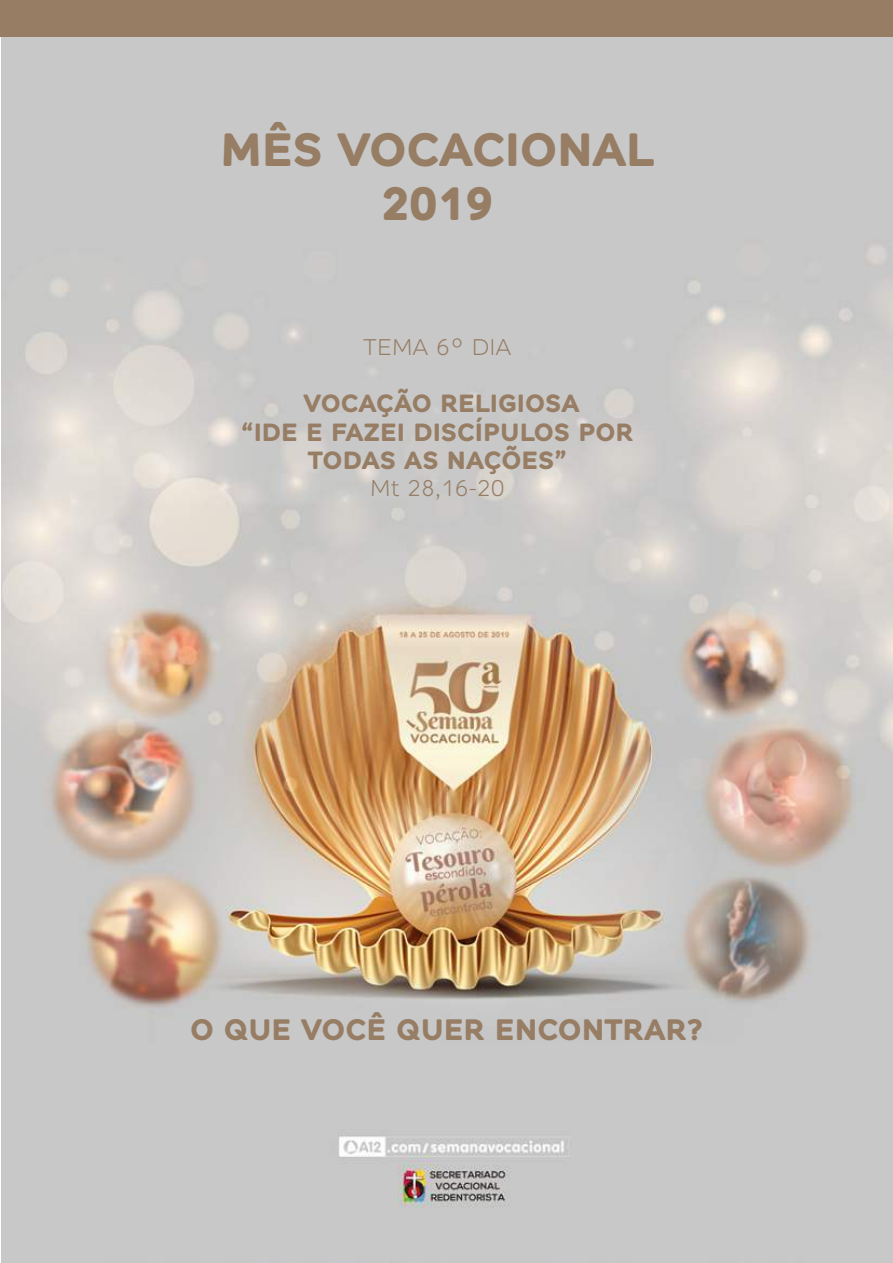
<style>
.page{position:relative;width:893px;height:1263px;background:#fff}
.page>*{position:absolute;margin:0;border:0;box-sizing:border-box;transform-origin:0 0}
.t1{font:700 45px/54px "Alleyn W01";letter-spacing:-.01em;color:#967d64;text-align:center}
.t2{font:700 28.5px "Alleyn W01";color:#967d64}
.t3{font:700 24px/28.5px "Alleyn W01";color:#967d64;text-align:center}
.t4{font:22.5px "Alleyn W01";color:#967d64}
</style>
<div class="page">
<img style="left:1px;top:37px;width:892px;height:1226px">
<div style="left:0;top:0;width:893px;height:37px;background:#967d64"></div>
<h1 class="t1" style="left:221px;top:122px;width:435px">MÊS VOCACIONAL<br>2019</h1>
<p class="t4" style="left:363px;top:334px;width:150px">TEMA 6º DIA</p>
<p class="t3" style="left:241px;top:389px;width:394px">VOCAÇÃO RELIGIOSA<br>“IDE E FAZEI DISCÍPULOS POR<br>TODAS AS NAÇÕES”</p>
<p class="t4" style="left:370px;top:475px;width:136px">Mt 28,16-20</p>
<p class="t2" style="left:190px;top:1012px;width:514px">O QUE VOCÊ QUER ENCONTRAR?</p>
</div>
